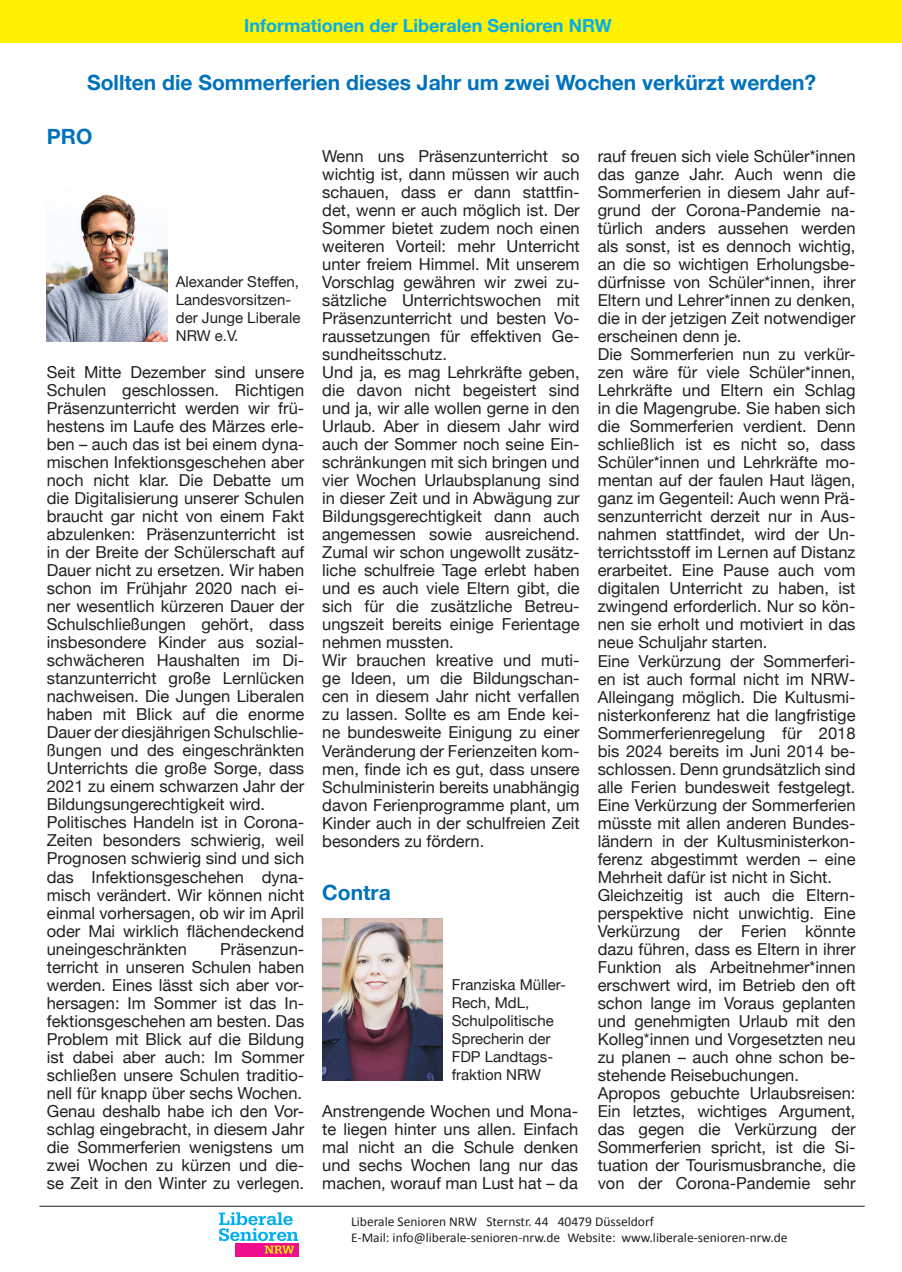
<style>
.page{position:relative;width:902px;height:1272px;background:#fff}
.page>*{position:absolute;margin:0;border:0;box-sizing:border-box;transform-origin:0 0}
.t1{font:700 21px "Helvetica Neue";color:#0072bc}
.t2{font:700 18px "Helvetica Neue";color:#00aeef}
.t3{font:16.5px/18px "Helvetica Neue";color:#231f20}
.t4{font:15px/18px "Helvetica Neue";color:#231f20}
.t5{font:13.5px/16.2px "Calibri";color:#231f20}
</style>
<div class="page">
<div style="left:0;top:0;width:901px;height:43px;background:#fff101"></div>
<svg style="left:235px;top:1253px;width:63px;height:3px"></svg>
<svg style="left:219px;top:1212px;width:79px;height:41px"></svg>
<img style="left:47px;top:194px;width:120px;height:147px">
<img style="left:322px;top:918px;width:121px;height:162px">
<hr style="left:39px;top:1205px;width:825px;height:1px;background:#231f20">
<p class="t2" style="left:244px;top:12px;width:369px">Informationen der Liberalen Senioren NRW</p>
<p class="t1" style="left:87px;top:66px;width:730px">Sollten die Sommerferien dieses Jahr um zwei Wochen verkürzt werden?</p>
<p class="t1" style="left:47px;top:120px;width:47px">PRO</p>
<p class="t4" style="left:176px;top:274px;width:126px">Alexander Steffen,<br>Landesvorsitzen&shy;der Junge Liberale<br>NRW e.V.</p>
<p class="t3" style="left:47px;top:364px;width:259px">Seit Mitte Dezember sind unsere Schulen geschlossen. Richtigen Präsenzunterricht werden wir frü&shy;hestens im Laufe des Märzes erle&shy;ben – auch das ist bei einem dyna&shy;mischen Infektionsgeschehen aber noch nicht klar. Die Debatte um die Digitalisierung unserer Schulen braucht gar nicht von einem Fakt abzulenken: Präsenzunterricht ist in der Breite der Schülerschaft auf Dauer nicht zu ersetzen. Wir haben schon im Frühjahr 2020 nach ei&shy;ner wesentlich kürzeren Dauer der Schulschließungen gehört, dass insbesondere Kinder aus sozial&shy;schwächeren Haushalten im Di&shy;stanzunterricht große Lernlücken nachweisen. Die Jungen Liberalen haben mit Blick auf die enorme Dauer der diesjährigen Schulschlie&shy;ßungen und des eingeschränkten Unterrichts die große Sorge, dass 2021 zu einem schwarzen Jahr der Bildungsungerechtigkeit wird.<br>Politisches Handeln ist in Corona-Zeiten besonders schwierig, weil Prognosen schwierig sind und sich das Infektionsgeschehen dyna&shy;misch verändert. Wir können nicht einmal vorhersagen, ob wir im April oder Mai wirklich flächendeckend uneingeschränkten</p>
<p class="t3" style="left:47px;top:940px;width:259px;text-indent:173px">Präsenzun&shy;terricht in unseren Schulen haben werden. Eines lässt sich aber vor&shy;hersagen: Im Sommer ist das In&shy;fektionsgeschehen am besten. Das<br>Problem mit Blick auf die Bildung ist dabei aber auch: Im Sommer schließen unsere Schulen traditio&shy;nell für knapp über sechs Wochen.<br>Genau deshalb habe ich den Vor&shy;schlag eingebracht, in diesem Jahr die Sommerferien wenigstens um zwei Wochen zu kürzen und die&shy;se Zeit in den Winter zu verlegen.</p>
<p class="t3" style="left:322px;top:148px;width:259px">Wenn uns Präsenzunterricht so wichtig ist, dann müssen wir auch schauen, dass er dann stattfin&shy;det, wenn er auch möglich ist. Der<br>Sommer bietet zudem noch einen weiteren Vorteil: mehr Unterricht unter freiem Himmel. Mit unserem<br>Vorschlag gewähren wir zwei zu&shy;sätzliche Unterrichtswochen mit<br>Präsenzunterricht und besten Vo&shy;raussetzungen für effektiven Ge&shy;sundheitsschutz.<br>Und ja, es mag Lehrkräfte geben, die davon nicht begeistert sind und ja, wir alle wollen gerne in den<br>Urlaub. Aber in diesem Jahr wird auch der Sommer noch seine Ein&shy;schränkungen mit sich bringen und vier Wochen Urlaubsplanung sind in dieser Zeit und in Abwägung zur<br>Bildungsgerechtigkeit dann auch angemessen sowie ausreichend.<br>Zumal wir schon ungewollt zusätz&shy;liche schulfreie Tage erlebt haben und es auch viele Eltern gibt, die sich für die zusätzliche Betreu&shy;ungszeit bereits einige Ferientage nehmen mussten.<br>Wir brauchen kreative und muti&shy;ge Ideen, um die Bildungschan&shy;cen in diesem Jahr nicht verfallen zu lassen. Sollte es am Ende kei&shy;ne bundesweite Einigung zu einer<br>Veränderung der Ferienzeiten kom&shy;men, finde ich es gut, dass unsere<br>Schulministerin bereits unabhängig davon Ferienprogramme plant, um<br>Kinder auch in der schulfreien Zeit besonders zu fördern.</p>
<p class="t3" style="left:597px;top:148px;width:259px">rauf freuen sich viele Schüler*innen das ganze Jahr. Auch wenn die Sommerferien in diesem Jahr auf&shy;grund der Corona-Pandemie na&shy;türlich anders aussehen werden als sonst, ist es dennoch wichtig, an die so wichtigen Erholungsbe&shy;dürfnisse von Schüler*innen, ihrer Eltern und Lehrer*innen zu denken, die in der jetzigen Zeit notwendiger erscheinen denn je.<br>Die Sommerferien nun zu verkür&shy;zen wäre für viele Schüler*innen, Lehrkräfte und Eltern ein Schlag in die Magengrube. Sie haben sich die Sommerferien verdient. Denn schließlich ist es nicht so, dass Schüler*innen und Lehrkräfte mo&shy;mentan auf der faulen Haut lägen, ganz im Gegenteil: Auch wenn Prä&shy;senzunterricht derzeit nur in Aus&shy;nahmen stattfindet, wird der Un&shy;terrichtsstoff im Lernen auf Distanz erarbeitet. Eine Pause auch vom digitalen Unterricht zu haben, ist zwingend erforderlich. Nur so kön&shy;nen sie erholt und motiviert in das neue Schuljahr starten.<br>Eine Verkürzung der Sommerferi&shy;en ist auch formal nicht im NRW-Alleingang möglich. Die Kultusmi&shy;nisterkonferenz hat die langfristige Sommerferienregelung für 2018 bis 2024 bereits im Juni 2014 be&shy;schlossen. Denn grundsätzlich sind alle Ferien bundesweit festgelegt.<br>Eine Verkürzung der Sommerferien müsste mit allen anderen Bundes&shy;ländern in der Kultusministerkon&shy;ferenz abgestimmt werden – eine Mehrheit dafür ist nicht in Sicht.<br>Gleichzeitig ist auch die Eltern&shy;perspektive nicht unwichtig. Eine Verkürzung der Ferien könnte dazu führen, dass es Eltern in ihrer Funktion als Arbeitnehmer*innen erschwert wird, im Betrieb den oft schon lange im Voraus geplanten und genehmigten Urlaub mit den Kolleg*innen und Vorgesetzten neu zu planen – auch ohne schon be&shy;stehende Reisebuchungen.<br>Apropos gebuchte Urlaubsreisen:<br>Ein letztes, wichtiges Argument, das gegen die Verkürzung der Sommerferien spricht, ist die Si&shy;tuation der Tourismusbranche, die von der Corona-Pandemie sehr</p>
<p class="t1" style="left:322px;top:876px;width:70px">Contra</p>
<p class="t4" style="left:451px;top:976px;width:116px">Franziska Müller-<br>Rech, MdL,<br>Schulpolitische<br>Sprecherin der<br>FDP Landtags&shy;fraktion NRW</p>
<p class="t3" style="left:322px;top:1102px;width:257px;text-align:justify">Anstrengende Wochen und Mona&shy;te liegen hinter uns allen. Einfach mal nicht an die Schule denken und sechs Wochen lang nur das machen, worauf man Lust hat – da</p>
<p class="t5" style="left:351px;top:1213px;width:438px">Liberale Senioren NRW Sternstr. 44 40479 Düsseldorf<br>E-Mail: info@liberale-senioren-nrw.de Website: www.liberale-senioren-nrw.de</p>
</div>
